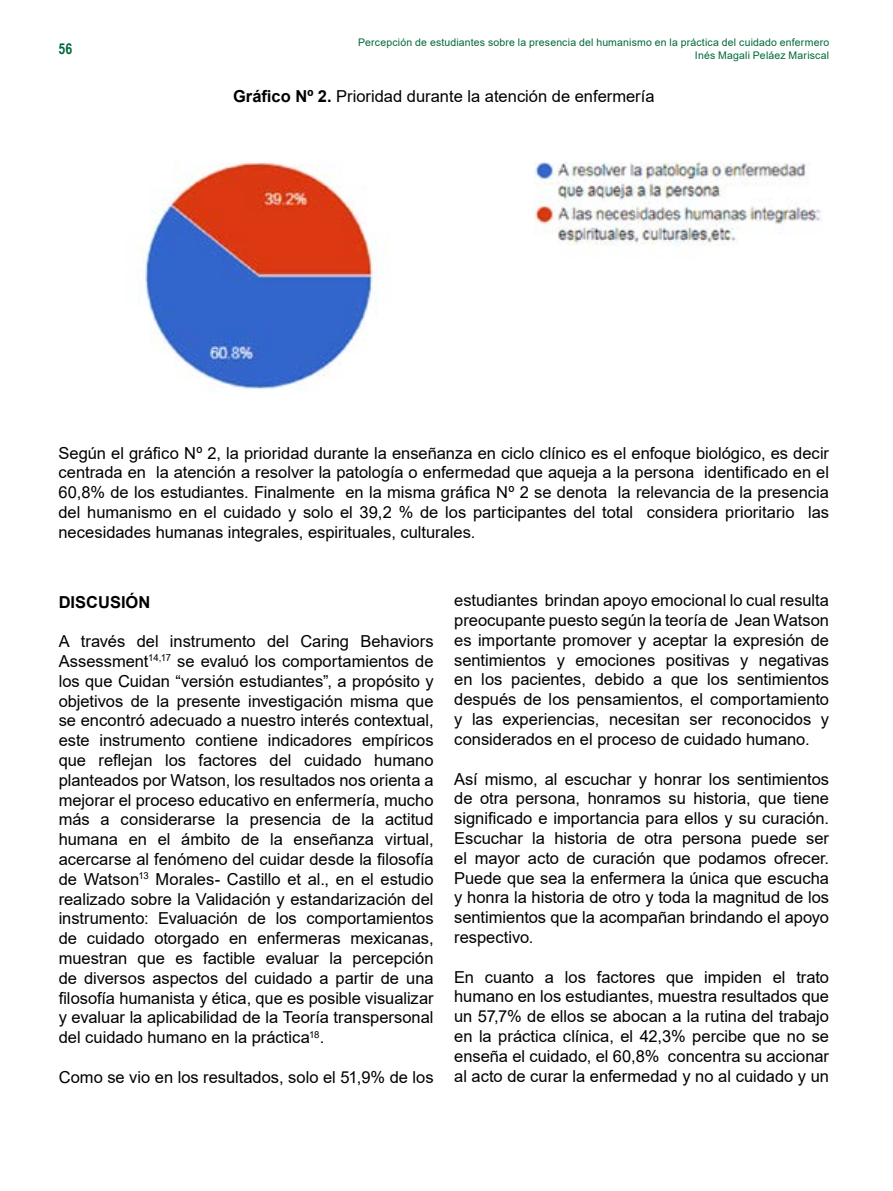
<style>
.page{position:relative;width:893px;height:1191px;background:#fff}
.page>*{position:absolute;margin:0;border:0;box-sizing:border-box;transform-origin:0 0}
.t1{font:16.5px/19.8px "Arial";color:#000;text-align:justify}
.t2{font:700 16.5px "Arial";color:#000}
.t3{font:700 15px "Arial Narrow";color:#00693a}
.t4{font:10.5px/12.6px "Arial";letter-spacing:.015em;color:#00693a;text-align:right}
.s1{font-weight:700}
</style>
<div class="page">
<img style="left:145px;top:161px;width:677px;height:229px">
<p class="t3" style="left:59px;top:37px;width:15px">56</p>
<p class="t4" style="left:358px;top:36px;width:473px">Percepción de estudiantes sobre la presencia del humanismo en la práctica del cuidado enfermero<br>Inés Magali Peláez Mariscal</p>
<p class="t1" style="left:233px;top:86px;width:423px"><span class="s1">Gráfico Nº 2.</span> Prioridad durante la atención de enfermería</p>
<p class="t1" style="left:59px;top:443px;width:772px">Según el gráfico Nº 2, la prioridad durante la enseñanza en ciclo clínico es el enfoque biológico, es decir centrada en la atención a resolver la patología o enfermedad que aqueja a la persona identificado en el 60,8% de los estudiantes. Finalmente en la misma gráfica Nº 2 se denota la relevancia de la presencia del humanismo en el cuidado y solo el 39,2 % de los participantes del total considera prioritario las necesidades humanas integrales, espirituales, culturales.</p>
<p class="t2" style="left:59px;top:590px;width:93px">DISCUSIÓN</p>
<p class="t1" style="left:59px;top:631px;width:376px">A través del instrumento del Caring Behaviors Assessment<sup>14,17</sup> se evaluó los comportamientos de los que Cuidan “versión estudiantes”, a propósito y objetivos de la presente investigación misma que se encontró adecuado a nuestro interés contextual, este instrumento contiene indicadores empíricos que reflejan los factores del cuidado humano planteados por Watson, los resultados nos orienta a mejorar el proceso educativo en enfermería, mucho más a considerarse la presencia de la actitud humana en el ámbito de la enseñanza virtual, acercarse al fenómeno del cuidar desde la filosofía de Watson<sup>13</sup> Morales- Castillo et al., en el estudio realizado sobre la Validación y estandarización del instrumento: Evaluación de los comportamientos de cuidado otorgado en enfermeras mexicanas, muestran que es factible evaluar la percepción de diversos aspectos del cuidado a partir de una filosofía humanista y ética, que es posible visualizar y evaluar la aplicabilidad de la Teoría transpersonal del cuidado humano en la práctica<sup>18</sup>.</p>
<p class="t1" style="left:59px;top:1067px;width:376px">Como se vio en los resultados, solo el 51,9% de los</p>
<p class="t1" style="left:454px;top:590px;width:376px">estudiantes brindan apoyo emocional lo cual resulta preocupante puesto según la teoría de Jean Watson es importante promover y aceptar la expresión de sentimientos y emociones positivas y negativas en los pacientes, debido a que los sentimientos después de los pensamientos, el comportamiento y las experiencias, necesitan ser reconocidos y considerados en el proceso de cuidado humano.</p>
<p class="t1" style="left:454px;top:768px;width:376px">Así mismo, al escuchar y honrar los sentimientos de otra persona, honramos su historia, que tiene significado e importancia para ellos y su curación.<br>Escuchar la historia de otra persona puede ser el mayor acto de curación que podamos ofrecer.<br>Puede que sea la enfermera la única que escucha y honra la historia de otro y toda la magnitud de los sentimientos que la acompañan brindando el apoyo respectivo.</p>
<p class="t1" style="left:454px;top:966px;width:376px">En cuanto a los factores que impiden el trato humano en los estudiantes, muestra resultados que un 57,7% de ellos se abocan a la rutina del trabajo en la práctica clínica, el 42,3% percibe que no se enseña el cuidado, el 60,8% concentra su accionar al acto de curar la enfermedad y no al cuidado y un</p>
</div>
